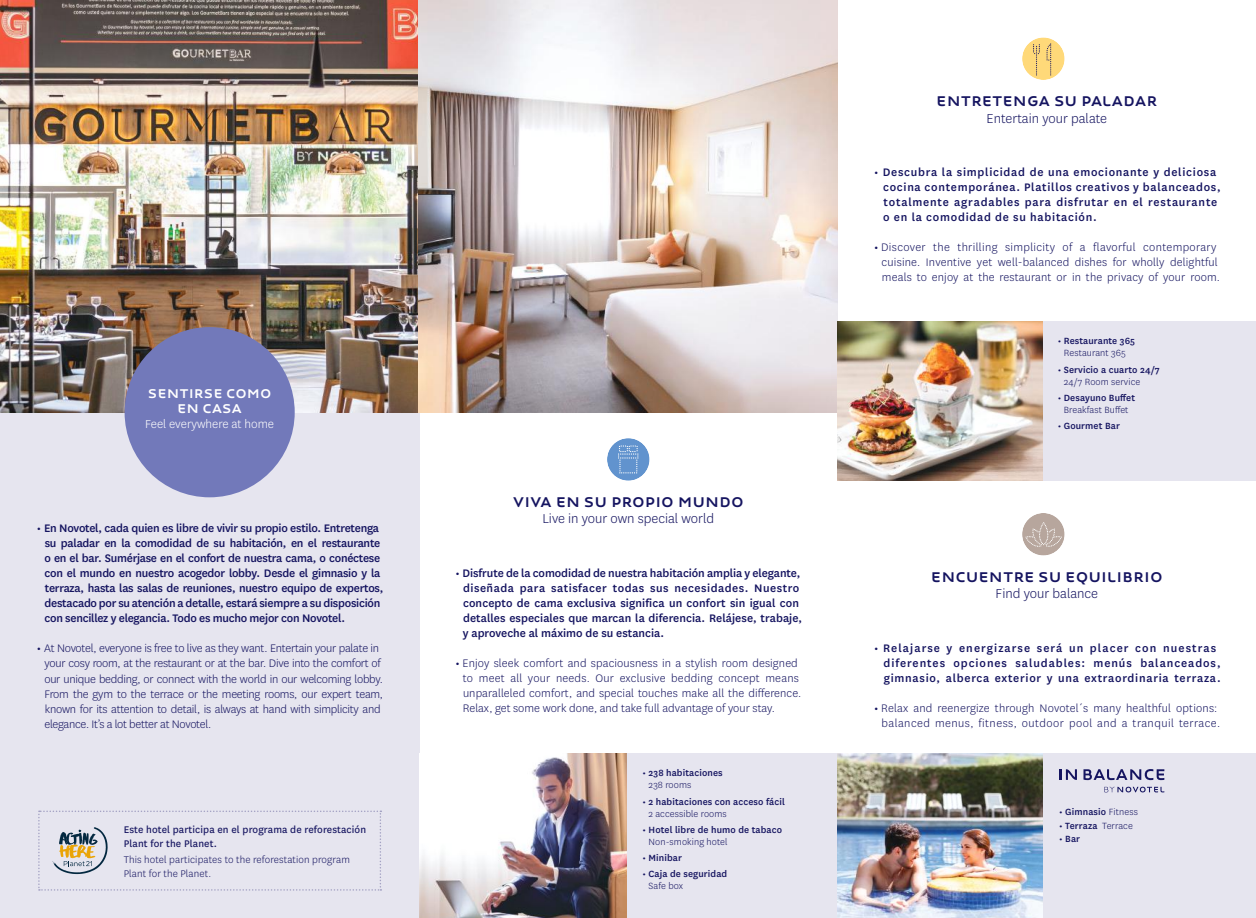
<style>
.page{position:relative;width:1256px;height:918px;background:#fff}
.page>*{position:absolute;margin:0;border:0;box-sizing:border-box;transform-origin:0 0}
.t1{font:500 15px "Novotype";color:#151460}
.t2{font:300 15px "National";color:#151460}
.t3{font:300 13.5px "National";color:#fff}
.t4{font:500 13.5px "Novotype";color:#fff}
.t5{font:300 12.75px/15px "National";letter-spacing:.005em;color:#151460}
.t6{font:500 12.75px/15px "National";letter-spacing:-.02em;color:#151460}
.t7{font:300 12.75px/15px "National";letter-spacing:-.02em;color:#151460}
.t8{font:500 12.75px/15px "National";letter-spacing:.005em;color:#151460}
.t9{font:500 12.75px/15px "National";letter-spacing:.055em;color:#151460}
.t10{font:500 12.75px/15px "National";letter-spacing:.075em;color:#151460}
.t11{font:300 11.25px/13.5px "National";letter-spacing:.01em;color:#151460}
.t12{font:11.25px/13.5px "National";letter-spacing:.01em;color:#151460}
.t13{font:500 10.5px "National";letter-spacing:.01em;color:#151460}
.t14{font:300 10.5px "National";letter-spacing:.01em;color:#151460}
.s1{font-weight:500}
.s2{font-weight:300}
</style>
<div class="page">
<div style="left:0;top:412px;width:419px;height:505px;background:#e6e5ef"></div>
<img style="left:419px;top:752px;width:209px;height:165px">
<img style="left:0;top:0;width:837px;height:412px">
<div style="left:125px;top:327px;width:170px;height:170px;background:#7279ba;border-radius:50%"></div>
<div style="left:628px;top:752px;width:209px;height:165px;background:#e6e5ef"></div>
<div style="left:607px;top:438px;width:42px;height:42px;background:#6193ce;border-radius:50%"></div>
<svg style="left:618px;top:445px;width:20px;height:28px"></svg>
<img style="left:837px;top:321px;width:206px;height:159px">
<img style="left:837px;top:753px;width:206px;height:164px">
<div style="left:1043px;top:752px;width:213px;height:165px;background:#e6e5ef"></div>
<div style="left:1043px;top:321px;width:213px;height:159px;background:#e6e5ef"></div>
<svg style="left:1104px;top:786px;width:60px;height:6px"></svg>
<svg style="left:1059px;top:769px;width:18px;height:10px"></svg>
<svg style="left:1083px;top:769px;width:81px;height:10px"></svg>
<div style="left:1022px;top:513px;width:42px;height:42px;background:#b7a69d;border-radius:50%"></div>
<svg style="left:1025px;top:521px;width:37px;height:26px"></svg>
<svg style="left:38px;top:810px;width:343px;height:80px"></svg>
<div style="left:1022px;top:37px;width:42px;height:43px;background:#ffd979;border-radius:50%"></div>
<svg style="left:1046px;top:43px;width:6px;height:33px"></svg>
<svg style="left:1033px;top:45px;width:7px;height:31px"></svg>
<p class="t4" style="left:148px;top:385px;width:50px">SENTIRSE</p>
<p class="t4" style="left:226px;top:385px;width:22px">COMO</p>
<p class="t4" style="left:177px;top:400px;width:46px">EN CASA</p>
<p class="t3" style="left:145px;top:415px;width:130px">Feel everywhere at home</p>
<p class="t6" style="left:44px;top:520px;width:340px;text-indent:-8px">• En Novotel, cada quien es libre de vivir su propio estilo. Entretenga su paladar en la comodidad de su habitación, en el restaurante o en el bar. Sumérjase en el confort de nuestra cama, o conéctese con el mundo en nuestro acogedor lobby. Desde el gimnasio y la terraza, hasta las salas de reuniones, nuestro equipo de expertos, destacado por su atención a detalle, estará siempre a su disposición con sencillez y elegancia. Todo es mucho mejor con Novotel.</p>
<p class="t7" style="left:44px;top:640px;width:340px;text-indent:-8px"><span class="s1">•</span> At Novotel, everyone is free to live as they want. Entertain your palate in your cosy room, at the restaurant or at the bar. Dive into the comfort of our unique bedding, or connect with the world in our welcoming lobby.<br>From the gym to the terrace or the meeting rooms, our expert team, known for its attention to detail, is always at hand with simplicity and elegance. It’s a lot better at Novotel.</p>
<p class="t12" style="left:124px;top:822px;width:244px">Este hotel participa en el programa de reforestación<br>Plant for the Planet.</p>
<p class="t11" style="left:124px;top:852px;width:228px">This hotel participates to the reforestation program<br>Plant for the Planet.</p>
<p class="t1" style="left:513px;top:493px;width:232px">VIVA EN SU PROPIO MUNDO</p>
<p class="t2" style="left:542px;top:509px;width:173px">Live in your own special world</p>
<p class="t8" style="left:463px;top:564px;width:341px;text-indent:-7px">• Disfrute de la comodidad de nuestra habitación amplia y elegante, diseñada para satisfacer todas sus necesidades. Nuestro concepto de cama exclusiva significa un confort sin igual con detalles especiales que marcan la diferencia. Relájese, trabaje, y aproveche al máximo de su estancia.</p>
<p class="t5" style="left:463px;top:655px;width:340px;text-indent:-7px"><span class="s1">•</span> Enjoy sleek comfort and spaciousness in a stylish room designed to meet all your needs. Our exclusive bedding concept means unparalleled comfort, and special touches make all the difference.<br>Relax, get some work done, and take full advantage of your stay.</p>
<p class="t13" style="left:642px;top:765px;width:82px">• 238 habitaciones</p>
<p class="t14" style="left:648px;top:778px;width:44px">238 rooms</p>
<p class="t13" style="left:642px;top:793px;width:144px">• 2 habitaciones con acceso fácil</p>
<p class="t14" style="left:648px;top:806px;width:80px">2 accessible rooms</p>
<p class="t13" style="left:642px;top:822px;width:141px">• Hotel libre de humo de tabaco</p>
<p class="t14" style="left:648px;top:834px;width:81px">Non-smoking hotel</p>
<p class="t13" style="left:642px;top:850px;width:41px">• Minibar</p>
<p class="t13" style="left:642px;top:866px;width:86px">• Caja de seguridad</p>
<p class="t14" style="left:648px;top:879px;width:36px">Safe box</p>
<p class="t1" style="left:936px;top:92px;width:223px">ENTRETENGA SU PALADAR</p>
<p class="t2" style="left:986px;top:109px;width:122px">Entertain your palate</p>
<p class="t9" style="left:883px;top:164px;width:339px;text-indent:-9px">• Descubra la simplicidad de una emocionante y deliciosa cocina contemporánea. Platillos creativos y balanceados, totalmente agradables para disfrutar en el restaurante o en la comodidad de su habitación.</p>
<p class="t5" style="left:881px;top:239px;width:340px;text-indent:-8px"><span class="s1">•</span> Discover the thrilling simplicity of a flavorful contemporary cuisine. Inventive yet well-balanced dishes for wholly delightful meals to enjoy at the restaurant or in the privacy of your room.</p>
<p class="t13" style="left:1057px;top:334px;width:79px">• Restaurante 365</p>
<p class="t14" style="left:1063px;top:346px;width:63px">Restaurant 365</p>
<p class="t13" style="left:1057px;top:362px;width:104px">• Servicio a cuarto 24/7</p>
<p class="t14" style="left:1063px;top:375px;width:78px">24/7 Room service</p>
<p class="t13" style="left:1057px;top:390px;width:79px">• Desayuno Buffet</p>
<p class="t14" style="left:1063px;top:403px;width:66px">Breakfast Buffet</p>
<p class="t13" style="left:1057px;top:418px;width:64px">• Gourmet Bar</p>
<p class="t1" style="left:931px;top:567px;width:233px">ENCUENTRE SU EQUILIBRIO</p>
<p class="t2" style="left:995px;top:584px;width:104px">Find your balance</p>
<p class="t10" style="left:883px;top:639px;width:339px;text-indent:-10px">• Relajarse y energizarse será un placer con nuestras diferentes opciones saludables: menús balanceados, gimnasio, alberca exterior y una extraordinaria terraza.</p>
<p class="t5" style="left:874px;top:700px;width:348px;text-align:center"><span class="s1">•</span> Relax and reenergize through Novotel´s many healthful options: balanced menus, fitness, outdoor pool and a tranquil terrace.</p>
<p class="t13" style="left:1059px;top:804px;width:80px">• Gimnasio <span class="s2">Fitness</span></p>
<p class="t13" style="left:1059px;top:818px;width:75px">• Terraza <span class="s2">Terrace</span></p>
<p class="t13" style="left:1059px;top:831px;width:22px">• Bar</p>
</div>
